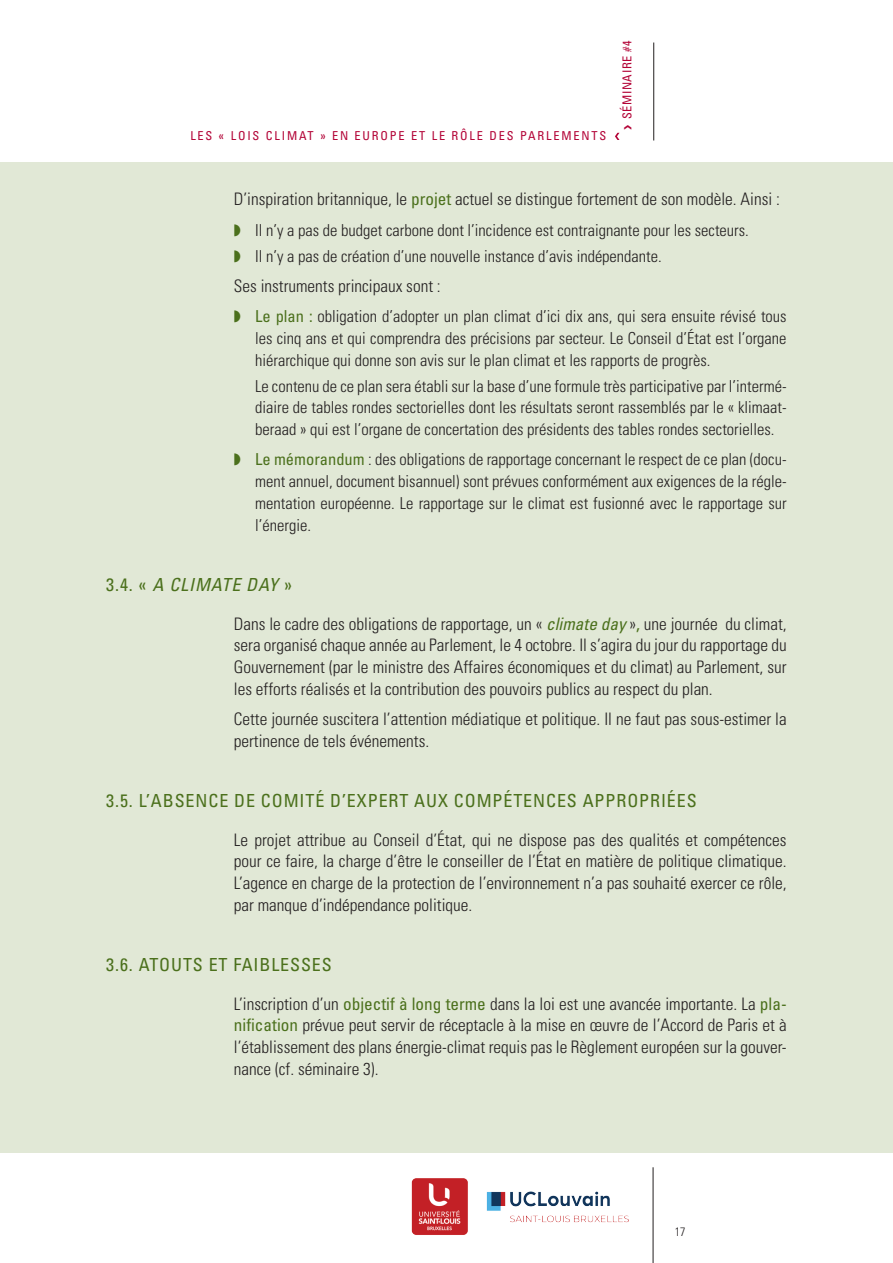
<style>
.page{position:relative;width:893px;height:1263px;background:#fff}
.page>*{position:absolute;margin:0;border:0;box-sizing:border-box;transform-origin:0 0}
.t1{font:condensed 18px "Univers";letter-spacing:.05em;color:#4b701c}
.t2{font:italic condensed 18px "Univers";letter-spacing:.05em;color:#4b701c}
.t3{font:300 condensed 17.25px/21.8px "Univers";color:#231f20;text-align:justify}
.t4{font:300 condensed 16.5px/21.8px "Univers";color:#231f20;text-align:justify}
.t5{font:condensed 12.3px "Univers";letter-spacing:.15em;color:#b30437}
.t6{font:condensed 12.3px "Univers";letter-spacing:.05em;color:#b30437}
.t7{font:300 condensed 12.15px "Univers";color:#231f20}
.s1{font-weight:400;color:#4b701c}
.s2{color:#4b701c}
.s3{font-style:normal}
.s4{font-weight:400;font-style:italic;color:#4b701c}
</style>
<div class="page">
<hr style="left:653px;top:1167px;width:1px;height:96px;background:#231f20">
<hr style="left:653px;top:43px;width:1px;height:97px;background:#231f20">
<div style="left:0;top:162px;width:893px;height:990px;background:#e1e8d6"></div>
<img style="left:411px;top:1178px;width:218px;height:57px">
<svg style="left:615px;top:132px;width:5px;height:8px"></svg>
<p class="t5" style="left:190px;top:128px;width:417px">LES « LOIS CLIMAT » EN EUROPE ET LE RÔLE DES PARLEMENTS</p>
<p class="t6" style="left:619px;top:119px;width:81px;rotate:-90deg">SÉMINAIRE #4</p>
<p class="t3" style="left:234px;top:188px;width:547px">D’inspiration britannique, le <span class="s1">projet</span> actuel se distingue fortement de son modèle. Ainsi :</p>
<p class="t4" style="left:234px;top:217px;width:517px;line-height:26px"><span class="s2">◗</span> Il n’y a pas de budget carbone dont l’incidence est contraignante pour les secteurs. <span class="s2">◗</span> Il n’y a pas de création d’une nouvelle instance d’avis indépendante.</p>
<p class="t3" style="left:234px;top:275px;width:208px">Ses instruments principaux sont :</p>
<p class="t4" style="left:255px;top:305px;width:533px;text-indent:-21px"><span class="s2">◗</span> <span class="s1">Le plan :</span> obligation d’adopter un plan climat d’ici dix ans, qui sera ensuite révisé tous les cinq ans et qui comprendra des précisions par secteur. Le Conseil d’État est l’organe hiérarchique qui donne son avis sur le plan climat et les rapports de progrès.</p>
<p class="t4" style="left:255px;top:375px;width:533px">Le contenu de ce plan sera établi sur la base d’une formule très participative par l’intermé&shy;diaire de tables rondes sectorielles dont les résultats seront rassemblés par le « klimaat&shy;beraad » qui est l’organe de concertation des présidents des tables rondes sectorielles.</p>
<p class="t4" style="left:255px;top:448px;width:533px;text-indent:-21px"><span class="s2">◗</span> <span class="s1">Le mémorandum</span> : des obligations de rapportage concernant le respect de ce plan (docu&shy;ment annuel, document bisannuel) sont prévues conformément aux exigences de la régle&shy;mentation européenne. Le rapportage sur le climat est fusionné avec le rapportage sur l’énergie.</p>
<p class="t2" style="left:106px;top:573px;width:187px"><span class="s3">3.4. «</span> A CLIMATE DAY <span class="s3">»</span></p>
<p class="t3" style="left:234px;top:612px;width:554px">Dans le cadre des obligations de rapportage, un « <span class="s4">climate day</span> »<span class="s1">,</span> une journée du climat, sera organisé chaque année au Parlement, le 4 octobre. Il s’agira du jour du rapportage du Gouvernement (par le ministre des Affaires économiques et du climat) au Parlement, sur les efforts réalisés et la contribution des pouvoirs publics au respect du plan.</p>
<p class="t3" style="left:234px;top:708px;width:554px">Cette journée suscitera l’attention médiatique et politique. Il ne faut pas sous-estimer la pertinence de tels événements.</p>
<p class="t1" style="left:106px;top:789px;width:592px">3.5. L’ABSENCE DE COMITÉ D’EXPERT AUX COMPÉTENCES APPROPRIÉES</p>
<p class="t3" style="left:234px;top:828px;width:554px">Le projet attribue au Conseil d’État, qui ne dispose pas des qualités et compétences pour ce faire, la charge d’être le conseiller de l’État en matière de politique climatique.<br>L’agence en charge de la protection de l’environnement n’a pas souhaité exercer ce rôle, par manque d’indépendance politique.</p>
<p class="t1" style="left:106px;top:953px;width:227px">3.6. ATOUTS ET FAIBLESSES</p>
<p class="t3" style="left:234px;top:992px;width:554px">L’inscription d’un <span class="s1">objectif à long terme</span> dans la loi est une avancée importante. La <span class="s1">pla&shy;nification</span> prévue peut servir de réceptacle à la mise en œuvre de l’Accord de Paris et à l’établissement des plans énergie-climat requis pas le Règlement européen sur la gouver&shy;nance (cf. séminaire 3).</p>
<p class="t7" style="left:675px;top:1225px;width:12px">17</p>
</div>
